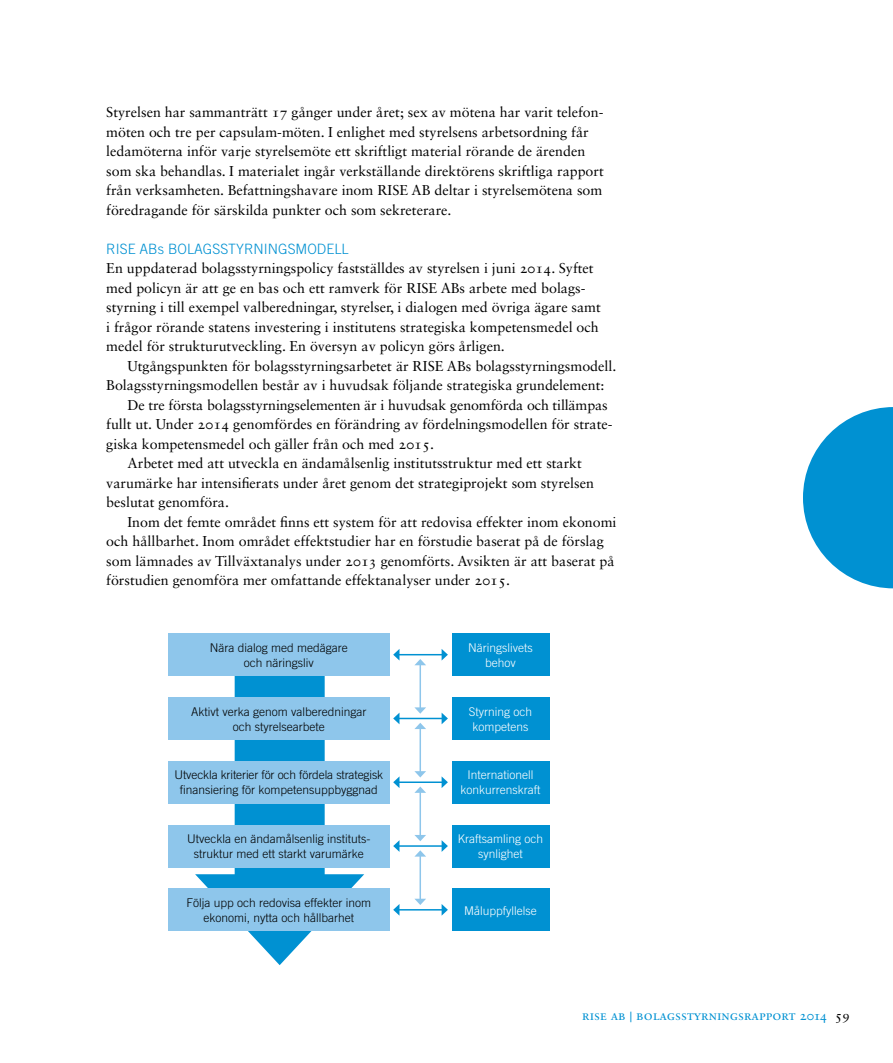
<style>
.page{position:relative;width:893px;height:1063px;background:#fff}
.page>*{position:absolute;margin:0;border:0;box-sizing:border-box;transform-origin:0 0}
.t1{font:14.25px/19.5px "Sabon LT Std";color:#000}
.t2{font:300 14.25px "Trade Gothic";color:#0091d2}
.t3{font:13.5px "Sabon Roman SC";color:#0091d2}
.t4{font:300 12px/15px "Trade Gothic";color:#000;text-align:center}
.t5{font:300 12px/15px "Trade Gothic";color:#fff;text-align:center}
.s1{color:#000}
</style>
<div class="page">
<svg style="left:803px;top:407px;width:90px;height:181px"></svg>
<div style="left:235px;top:665px;width:90px;height:230px;background:#0091d2"></div>
<svg style="left:195px;top:874px;width:169px;height:91px"></svg>
<div style="left:168px;top:633px;width:221px;height:43px;background:#8ec6eb"></div>
<div style="left:452px;top:633px;width:97px;height:43px;background:#0091d2"></div>
<div style="left:168px;top:697px;width:221px;height:43px;background:#8ec6eb"></div>
<div style="left:452px;top:697px;width:97px;height:43px;background:#0091d2"></div>
<div style="left:168px;top:761px;width:221px;height:43px;background:#8ec6eb"></div>
<div style="left:452px;top:761px;width:97px;height:43px;background:#0091d2"></div>
<div style="left:168px;top:825px;width:221px;height:42px;background:#8ec6eb"></div>
<div style="left:452px;top:825px;width:97px;height:42px;background:#0091d2"></div>
<div style="left:168px;top:889px;width:221px;height:42px;background:#8ec6eb"></div>
<div style="left:452px;top:889px;width:97px;height:42px;background:#0091d2"></div>
<hr style="left:399px;top:654px;width:43px;height:1px;background:#0091d2">
<svg style="left:393px;top:649px;width:6px;height:11px"></svg>
<svg style="left:442px;top:649px;width:6px;height:11px"></svg>
<hr style="left:399px;top:718px;width:43px;height:1px;background:#0091d2">
<svg style="left:393px;top:713px;width:6px;height:11px"></svg>
<svg style="left:442px;top:713px;width:6px;height:11px"></svg>
<hr style="left:399px;top:782px;width:43px;height:1px;background:#0091d2">
<svg style="left:393px;top:777px;width:6px;height:11px"></svg>
<svg style="left:442px;top:777px;width:6px;height:11px"></svg>
<hr style="left:399px;top:845px;width:43px;height:2px;background:#0091d2">
<svg style="left:393px;top:840px;width:6px;height:12px"></svg>
<svg style="left:442px;top:840px;width:6px;height:12px"></svg>
<hr style="left:399px;top:909px;width:43px;height:2px;background:#0091d2">
<svg style="left:393px;top:904px;width:6px;height:11px"></svg>
<svg style="left:442px;top:904px;width:6px;height:12px"></svg>
<hr style="left:419px;top:665px;width:2px;height:43px;background:#8ec6eb">
<svg style="left:414px;top:707px;width:12px;height:7px"></svg>
<svg style="left:415px;top:659px;width:11px;height:6px"></svg>
<hr style="left:419px;top:728px;width:2px;height:44px;background:#8ec6eb">
<svg style="left:414px;top:771px;width:12px;height:6px"></svg>
<svg style="left:414px;top:723px;width:12px;height:6px"></svg>
<hr style="left:419px;top:792px;width:2px;height:44px;background:#8ec6eb">
<svg style="left:414px;top:835px;width:12px;height:6px"></svg>
<svg style="left:414px;top:787px;width:12px;height:6px"></svg>
<hr style="left:419px;top:856px;width:2px;height:43px;background:#8ec6eb">
<svg style="left:415px;top:899px;width:11px;height:6px"></svg>
<svg style="left:414px;top:850px;width:12px;height:7px"></svg>
<p class="t1" style="left:106px;top:102px;width:499px">Styrelsen har sammanträtt 17 gånger under året; sex av mötena har varit telefon&shy;möten och tre per capsulam-möten. I enlighet med styrelsens arbetsordning får ledamöterna inför varje styrelsemöte ett skriftligt material rörande de ärenden som ska behandlas. I materialet ingår verkställande direktörens skriftliga rapport från verksamheten. Befattningshavare inom RISE AB deltar i styrelsemötena som föredragande för särskilda punkter och som sekreterare.</p>
<p class="t2" style="left:106px;top:240px;width:244px">RISE ABs BOLAGSSTYRNINGSMODELL</p>
<p class="t1" style="left:106px;top:258px;width:496px">En uppdaterad bolagsstyrningspolicy fastställdes av styrelsen i juni 2014. Syftet med policyn är att ge en bas och ett ramverk för RISE ABs arbete med bolags&shy;styrning i till exempel valberedningar, styrelser, i dialogen med övriga ägare samt i frågor rörande statens investering i institutens strategiska kompetensmedel och medel för strukturutveckling. En översyn av policyn görs årligen.</p>
<p class="t1" style="left:128px;top:356px;width:490px">Utgångspunkten för bolagsstyrningsarbetet är RISE ABs bolagsstyrningsmodell.</p>
<p class="t1" style="left:106px;top:375px;width:500px">Bolagsstyrningsmodellen består av i huvudsak följande strategiska grundelement:</p>
<p class="t1" style="left:128px;top:395px;width:482px">De tre första bolagsstyrningselementen är i huvudsak genomförda och tillämpas</p>
<p class="t1" style="left:106px;top:414px;width:508px">fullt ut. Under 2014 genomfördes en förändring av fördelningsmodellen för strate-</p>
<p class="t1" style="left:106px;top:434px;width:329px">giska kompetensmedel och gäller från och med 2015.</p>
<p class="t1" style="left:128px;top:453px;width:456px">Arbetet med att utveckla en ändamålsenlig institutsstruktur med ett starkt</p>
<p class="t1" style="left:106px;top:473px;width:489px">varumärke har intensifierats under året genom det strategiprojekt som styrelsen</p>
<p class="t1" style="left:106px;top:492px;width:124px">beslutat genomföra.</p>
<p class="t1" style="left:128px;top:512px;width:490px">Inom det femte området finns ett system för att redovisa effekter inom ekonomi</p>
<p class="t1" style="left:106px;top:531px;width:499px">och hållbarhet. Inom området effektstudier har en förstudie baserat på de förslag</p>
<p class="t1" style="left:106px;top:551px;width:510px">som lämnades av Tillväxtanalys under 2013 genomförts. Avsikten är att baserat på</p>
<p class="t1" style="left:106px;top:570px;width:405px">förstudien genomföra mer omfattande effektanalyser under 2015.</p>
<p class="t4" style="left:210px;top:640px;width:139px">Nära dialog med medägare och näringsliv</p>
<p class="t5" style="left:468px;top:640px;width:66px">Näringslivets behov</p>
<p class="t4" style="left:191px;top:704px;width:177px">Aktivt verka genom valberedningar och styrelsearbete</p>
<p class="t5" style="left:469px;top:704px;width:65px">Styrning och kompetens</p>
<p class="t4" style="left:175px;top:768px;width:210px">Utveckla kriterier för och fördela strategisk finansiering för kompetensuppbyggnad</p>
<p class="t5" style="left:460px;top:768px;width:82px">Internationell konkurrenskraft</p>
<p class="t4" style="left:187px;top:831px;width:185px">Utveckla en ändamålsenlig instituts&shy;struktur med ett starkt varumärke</p>
<p class="t5" style="left:458px;top:831px;width:87px">Kraftsamling och synlighet</p>
<p class="t4" style="left:187px;top:895px;width:186px">Följa upp och redovisa effekter inom ekonomi, nytta och hållbarhet</p>
<p class="t5" style="left:464px;top:903px;width:74px">Måluppfyllelse</p>
<p class="t3" style="left:582px;top:1008px;width:269px">rise ab | bolagsstyrningsrapport 2014 <span class="s1">59</span></p>
</div>
